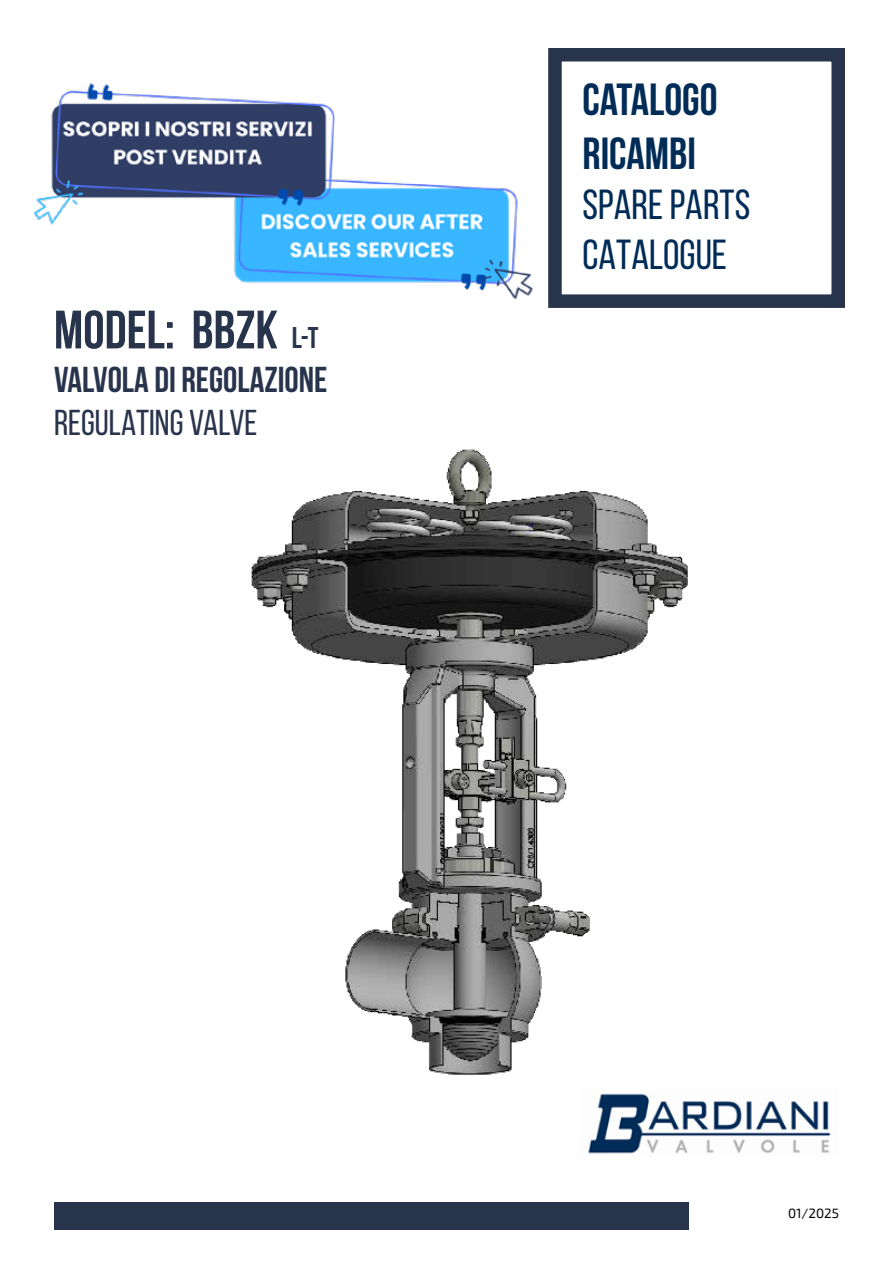
<style>
.page{position:relative;width:893px;height:1263px;background:#fff}
.page>*{position:absolute;margin:0;border:0;box-sizing:border-box;transform-origin:0 0}
.t1{font:700 54px "Bebas Neue";color:#28344c}
.t2{font:700 45px/54px "Bebas Neue";color:#002c57}
.t3{font:42px/50.4px "Bebas Neue";color:#002c57}
.t4{font:700 36px "Bebas Neue";color:#28344c}
.t5{font:36px "Bebas Neue";color:#28344c}
.t6{font:700 30px "Bebas Neue";color:#27344c}
.t7{font:13.5px "Exo Soft";color:#000}
</style>
<div class="page">
<img style="left:588px;top:1093px;width:243px;height:61px">
<div style="left:548px;top:48px;width:297px;height:260px;border:14px solid #28344c"></div>
<img style="left:33px;top:83px;width:500px;height:216px">
<div style="left:55px;top:1202px;width:634px;height:28px;background:#28344c"></div>
<img style="left:251px;top:449px;width:437px;height:626px">
<h1 class="t1" style="left:54px;top:300px;width:225px">MODEL: BBZK</h1>
<p class="t4" style="left:54px;top:359px;width:275px">VALVOLA DI REGOLAZIONE</p>
<p class="t5" style="left:54px;top:403px;width:205px">REGULATING VALVE</p>
<p class="t6" style="left:292px;top:321px;width:28px">L-T</p>
<p class="t2" style="left:583px;top:71px;width:137px">CATALOGO<br>RICAMBI</p>
<p class="t3" style="left:583px;top:179px;width:169px">SPARE PARTS<br>CATALOGUE</p>
<p class="t7" style="left:788px;top:1206px;width:52px">01/2025</p>
</div>
